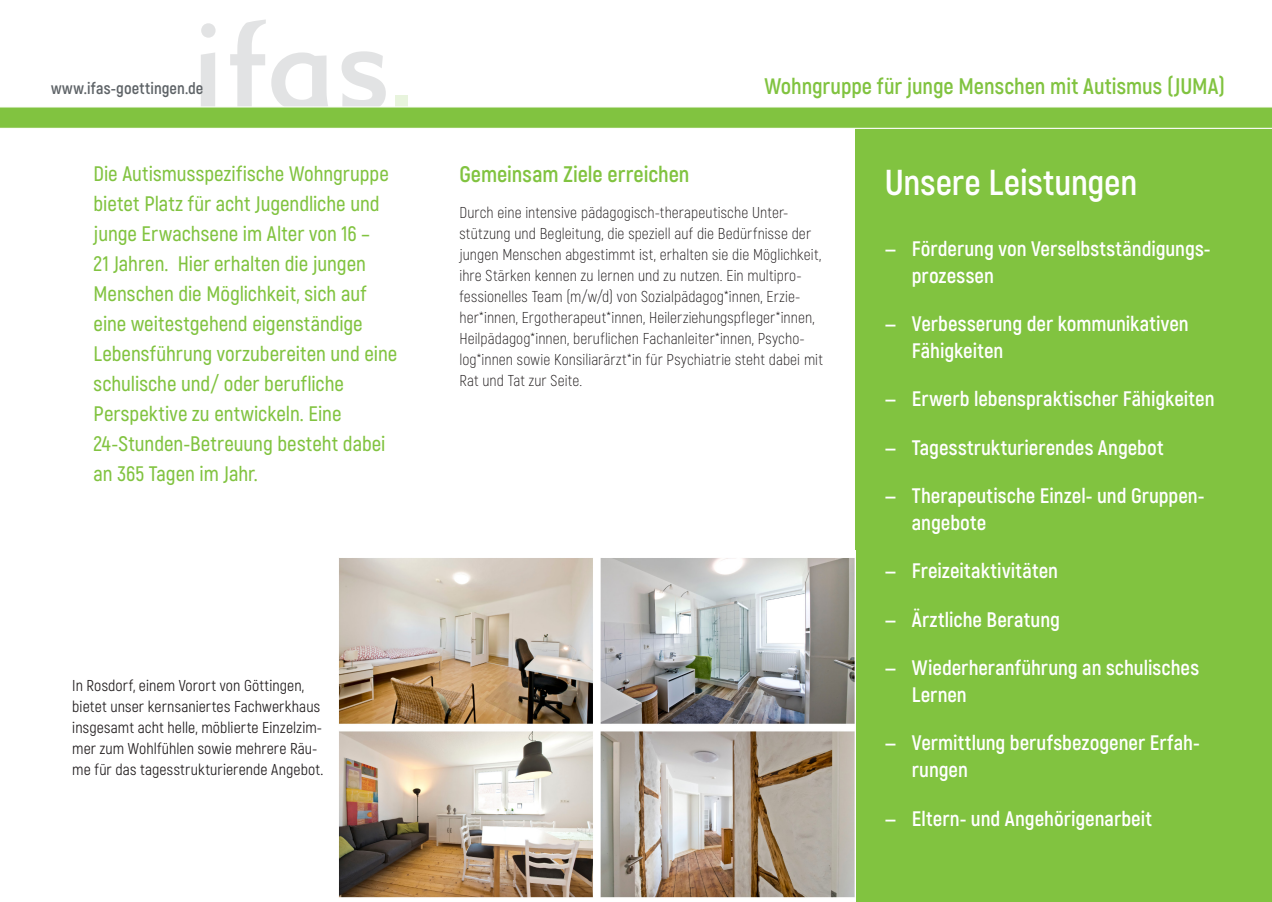
<style>
.page{position:relative;width:1272px;height:902px;background:#fff}
.page>*{position:absolute;margin:0;border:0;box-sizing:border-box;transform-origin:0 0}
.head_1_ifas{font:700 36px "Akrobat";letter-spacing:-.005em;color:#fff}
.head_2_ifas{font:700 22.5px "Akrobat";letter-spacing:-.005em;color:#81c340}
.t1{font:700 21px/27px "Akrobat";color:#fff}
.einleitung_ifas{font:600 21px/30px "Akrobat";color:#81c340}
.t2{font:700 16.5px "Akrobat";letter-spacing:.01em;color:#5e6367}
.head_2_ifas-2{font:300 15.75px/21px "Akrobat";letter-spacing:.005em;color:#231f20}
.head_2_ifas-3{font:15.75px/21px "Akrobat";letter-spacing:.005em;color:#231f20}
</style>
<div class="page">
<div style="left:855px;top:121px;width:416px;height:780px;background:#81c340"></div>
<svg style="left:0;top:19px;width:1271px;height:110px"></svg>
<img style="left:338px;top:558px;width:517px;height:340px">
<p class="t2" style="left:51px;top:78px;width:154px">www.ifas-goettingen.de</p>
<p class="head_2_ifas" style="left:764px;top:72px;width:462px">Wohngruppe für junge Menschen mit Autismus (JUMA)</p>
<p class="einleitung_ifas" style="left:94px;top:158px;width:305px">Die Autismusspezifische Wohngruppe bietet Platz für acht Jugendliche und junge Erwachsene im Alter von 16 –<br>21 Jahren. Hier erhalten die jungen Menschen die Möglichkeit, sich auf eine weitestgehend eigenständige Lebensführung vorzubereiten und eine schulische und/ oder berufliche Perspektive zu entwickeln. Eine 24-Stunden-Betreuung besteht dabei an 365 Tagen im Jahr.</p>
<p class="head_2_ifas" style="left:459px;top:160px;width:231px">Gemeinsam Ziele erreichen</p>
<p class="head_2_ifas-2" style="left:459px;top:202px;width:365px">Durch eine intensive pädagogisch-therapeutische Unter&shy;stützung und Begleitung, die speziell auf die Bedürfnisse der jungen Menschen abgestimmt ist, erhalten sie die Möglichkeit, ihre Stärken kennen zu lernen und zu nutzen. Ein multipro&shy;fessionelles Team (m/w/d) von Sozialpädagog*innen, Erzie&shy;her*innen, Ergotherapeut*innen, Heilerziehungspfleger*innen, Heilpädagog*innen, beruflichen Fachanleiter*innen, Psycho&shy;log*innen sowie Konsiliarärzt*in für Psychiatrie steht dabei mit Rat und Tat zur Seite.</p>
<p class="head_2_ifas-3" style="left:72px;top:675px;width:252px">In Rosdorf, einem Vorort von Göttingen, bietet unser kernsaniertes Fachwerkhaus insgesamt acht helle, möblierte Einzelzim&shy;mer zum Wohlfühlen sowie mehrere Räu&shy;me für das tagesstrukturierende Angebot.</p>
<p class="head_1_ifas" style="left:884px;top:160px;width:254px">Unsere Leistungen</p>
<p class="t1" style="left:911px;top:235px;width:300px;text-indent:-27px">— Förderung von Verselbstständigungs&shy;prozessen</p>
<p class="t1" style="left:911px;top:310px;width:278px;text-indent:-27px">— Verbesserung der kommunikativen<br>Fähigkeiten</p>
<p class="t1" style="left:884px;top:385px;width:331px">— Erwerb lebenspraktischer Fähigkeiten</p>
<p class="t1" style="left:884px;top:434px;width:280px">— Tagesstrukturierendes Angebot</p>
<p class="t1" style="left:911px;top:482px;width:294px;text-indent:-27px">— Therapeutische Einzel- und Gruppen&shy;angebote</p>
<p class="t1" style="left:884px;top:557px;width:175px">— Freizeitaktivitäten</p>
<p class="t1" style="left:884px;top:605px;width:177px">— Ärztliche Beratung</p>
<p class="t1" style="left:911px;top:654px;width:289px;text-indent:-27px">— Wiederheranführung an schulisches<br>Lernen</p>
<p class="t1" style="left:911px;top:729px;width:289px;text-indent:-27px">— Vermittlung berufsbezogener Erfah&shy;rungen</p>
<p class="t1" style="left:884px;top:804px;width:268px">— Eltern- und Angehörigenarbeit</p>
</div>
